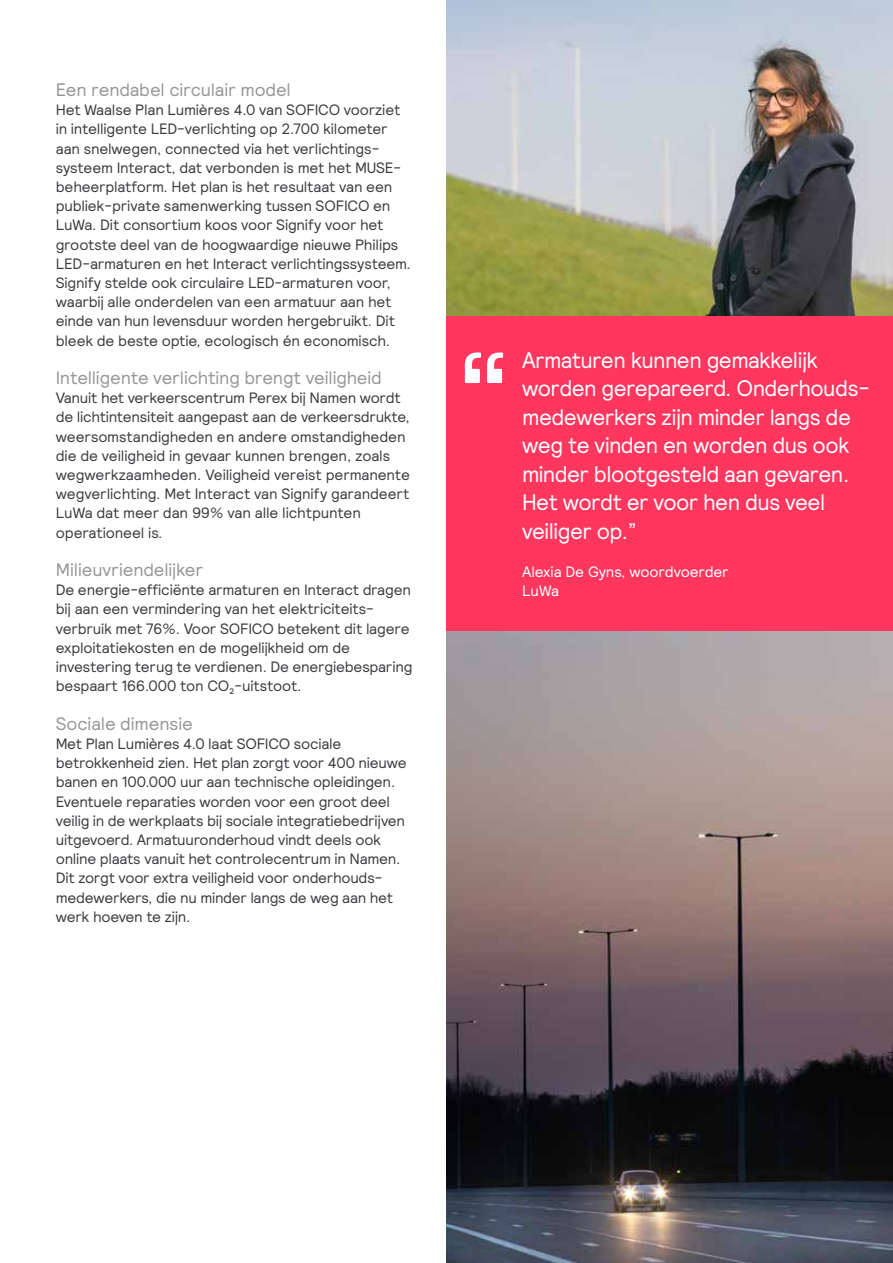
<style>
.page{position:relative;width:893px;height:1263px;background:#fff}
.page>*{position:absolute;margin:0;border:0;box-sizing:border-box;transform-origin:0 0}
.t1{font:147.75px "Signify Relative";color:#fff}
.t2{font:22.5px/28.5px "Signify Relative";letter-spacing:-.025em;color:#fff}
.t3{font:18px "Signify Relative";letter-spacing:-.005em;color:#969696}
.t4{font:15px/19.2px "Signify Relative";letter-spacing:-.015em;color:#3c3c41}
.t5{font:15px/19.2px "Signify Relative";letter-spacing:-.01em;color:#fff}
</style>
<div class="page">
<img style="left:446px;top:0;width:447px;height:316px">
<div style="left:446px;top:316px;width:447px;height:315px;background:#ff375f"></div>
<img style="left:446px;top:631px;width:447px;height:632px">
<p class="t3" style="left:56px;top:78px;width:237px">Een rendabel circulair model</p>
<p class="t4" style="left:56px;top:100px;width:357px">Het Waalse Plan Lumières 4.0 van SOFICO voorziet in intelligente LED-verlichting op 2.700 kilometer aan snelwegen, connected via het verlichtings&shy;systeem Interact, dat verbonden is met het MUSE&shy;beheerplatform. Het plan is het resultaat van een publiek-private samenwerking tussen SOFICO en LuWa. Dit consortium koos voor Signify voor het grootste deel van de hoogwaardige nieuwe Philips LED-armaturen en het Interact verlichtingssysteem.<br>Signify stelde ook circulaire LED-armaturen voor, waarbij alle onderdelen van een armatuur aan het einde van hun levensduur worden hergebruikt. Dit bleek de beste optie, ecologisch én economisch.</p>
<p class="t3" style="left:56px;top:366px;width:328px">Intelligente verlichting brengt veiligheid</p>
<p class="t4" style="left:56px;top:388px;width:356px">Vanuit het verkeerscentrum Perex bij Namen wordt de lichtintensiteit aangepast aan de verkeersdrukte, weersomstandigheden en andere omstandigheden die de veiligheid in gevaar kunnen brengen, zoals wegwerkzaamheden. Veiligheid vereist permanente wegverlichting. Met Interact van Signify garandeert LuWa dat meer dan 99% van alle lichtpunten operationeel is.</p>
<p class="t3" style="left:56px;top:558px;width:149px">Milieuvriendelijker</p>
<p class="t4" style="left:56px;top:580px;width:358px">De energie-efficiënte armaturen en Interact dragen bij aan een vermindering van het elektriciteits&shy;verbruik met 76%. Voor SOFICO betekent dit lagere exploitatiekosten en de mogelijkheid om de investering terug te verdienen. De energiebesparing bespaart 166.000 ton CO₂-uitstoot.</p>
<p class="t3" style="left:56px;top:712px;width:139px">Sociale dimensie</p>
<p class="t4" style="left:56px;top:733px;width:352px">Met Plan Lumières 4.0 laat SOFICO sociale betrokkenheid zien. Het plan zorgt voor 400 nieuwe banen en 100.000 uur aan technische opleidingen.<br>Eventuele reparaties worden voor een groot deel veilig in de werkplaats bij sociale integratiebedrijven uitgevoerd. Armatuuronderhoud vindt deels ook online plaats vanuit het controlecentrum in Namen.<br>Dit zorgt voor extra veiligheid voor onderhouds&shy;medewerkers, die nu minder langs de weg aan het werk hoeven te zijn.</p>
<h1 class="t1" style="left:454px;top:308px;width:62px">“</h1>
<h2 class="t2" style="left:522px;top:345px;width:346px">Armaturen kunnen gemakkelijk worden gerepareerd. Onderhouds&shy;medewerkers zijn minder langs de weg te vinden en worden dus ook minder blootgesteld aan gevaren.<br>Het wordt er voor hen dus veel veiliger op.”</h2>
<p class="t5" style="left:522px;top:562px;width:208px">Alexia De Gyns, woordvoerder<br>LuWa</p>
</div>
